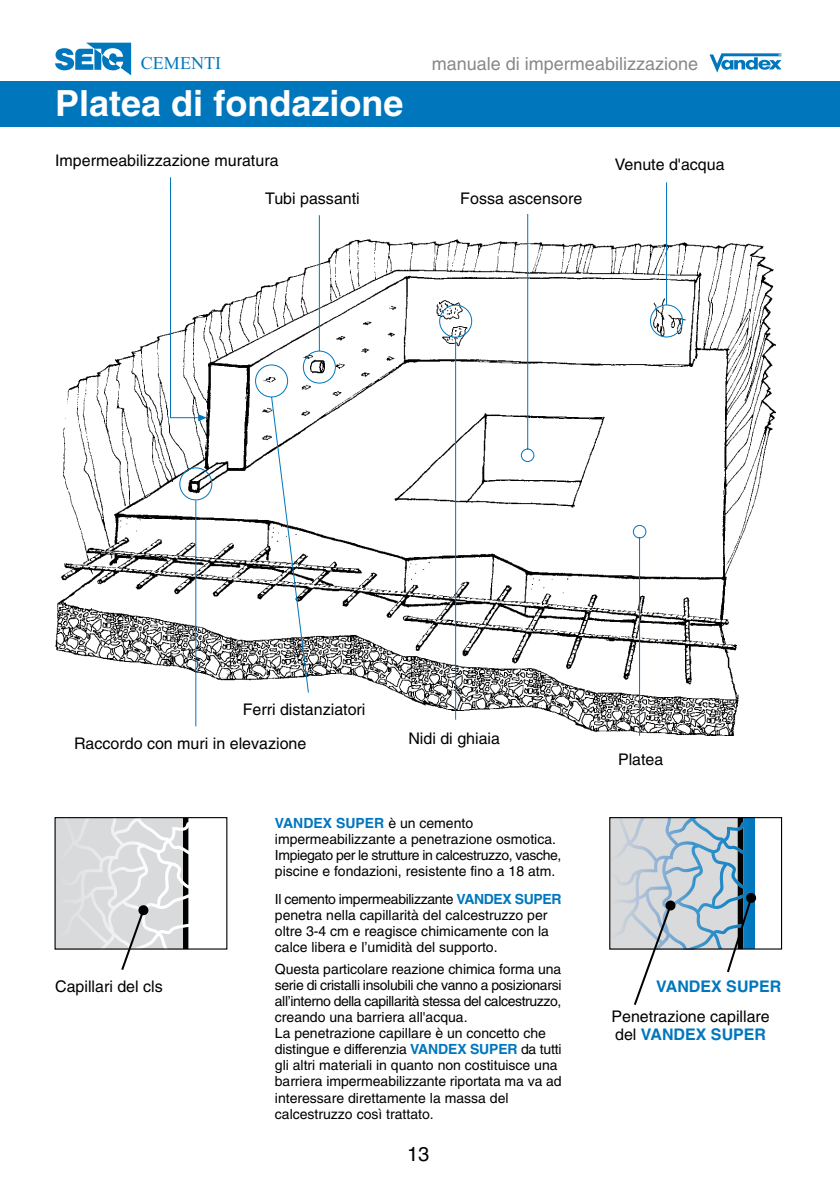
<style>
.page{position:relative;width:840px;height:1191px;background:#fff}
.page>*{position:absolute;margin:0;border:0;box-sizing:border-box;transform-origin:0 0}
.t1{font:700 36px "Helvetica";color:#fff}
.t2{font:20px "Helvetica";color:#000}
.t3{font:18px "Helvetica";color:#878889}
.t4{font:18px "Times New Roman";color:#0076bd}
.t5{font:16px/18px "Helvetica";color:#000}
.t6{font:700 16px "Helvetica";color:#0076bd}
.t7{font:14px/16px "Helvetica";color:#000}
.s1{font-weight:700;color:#0076bd}
</style>
<div class="page">
<img style="left:55px;top:240px;width:719px;height:495px">
<svg style="left:55px;top:43px;width:76px;height:32px"></svg>
<svg style="left:709px;top:53px;width:72px;height:20px"></svg>
<div style="left:0;top:82px;width:839px;height:45px;background:#0076bd"></div>
<svg style="left:169px;top:177px;width:477px;height:559px"></svg>
<hr style="left:455px;top:337px;width:1px;height:382px;background:#0076bd">
<hr style="left:319px;top:215px;width:1px;height:136px;background:#0076bd">
<hr style="left:665px;top:182px;width:1px;height:123px;background:#0076bd">
<div style="left:155px;top:818px;width:36px;height:131px;background:linear-gradient(to bottom,#fff,#fff)"></div>
<div style="left:54px;top:817px;width:173px;height:132px;border:1px solid #000"></div>
<svg style="left:179px;top:304px;width:504px;height:197px"></svg>
<div style="left:609px;top:817px;width:172px;height:132px;border:1px solid #000"></div>
<svg style="left:55px;top:818px;width:133px;height:152px"></svg>
<svg style="left:609px;top:818px;width:147px;height:187px"></svg>
<p class="t4" style="left:141px;top:53px;width:81px">CEMENTI</p>
<p class="t3" style="left:431px;top:53px;width:268px">manuale di impermeabilizzazione</p>
<h1 class="t1" style="left:55px;top:81px;width:350px">Platea di fondazione</h1>
<p class="t5" style="left:55px;top:151px;width:225px">Impermeabilizzazione muratura</p>
<p class="t5" style="left:614px;top:155px;width:111px">Venute d'acqua</p>
<p class="t5" style="left:265px;top:190px;width:96px">Tubi passanti</p>
<p class="t5" style="left:460px;top:190px;width:123px">Fossa ascensore</p>
<p class="t5" style="left:242px;top:700px;width:124px">Ferri distanziatori</p>
<p class="t5" style="left:74px;top:734px;width:234px">Raccordo con muri in elevazione</p>
<p class="t5" style="left:408px;top:729px;width:93px">Nidi di ghiaia</p>
<p class="t5" style="left:55px;top:977px;width:109px">Capillari del cls</p>
<p class="t7" style="left:275px;top:815px;width:288px"><span class="s1">VANDEX SUPER</span> è un cemento impermeabilizzante a penetrazione osmotica.<br>Impiegato per le strutture in calcestruzzo, vasche, piscine e fondazioni, resistente fino a 18 atm.</p>
<p class="t7" style="left:275px;top:890px;width:288px">Il cemento impermeabilizzante <span class="s1">VANDEX SUPER </span>penetra nella capillarità del calcestruzzo per oltre 3-4 cm e reagisce chimicamente con la calce libera e l’umidità del supporto.</p>
<p class="t7" style="left:275px;top:960px;width:288px">Questa particolare reazione chimica forma una serie di cristalli insolubili che vanno a posizionarsi all’interno della capillarità stessa del calcestruzzo, creando una barriera all'acqua.<br>La penetrazione capillare è un concetto che distingue e differenzia <span class="s1">VANDEX SUPER</span> da tutti gli altri materiali in quanto non costituisce una barriera impermeabilizzante riportata ma va ad interessare direttamente la massa del calcestruzzo così trattato.</p>
<h2 class="t2" style="left:407px;top:1142px;width:24px">13</h2>
<p class="t5" style="left:617px;top:750px;width:47px">Platea</p>
<p class="t6" style="left:656px;top:977px;width:127px">VANDEX SUPER</p>
<p class="t5" style="left:611px;top:1006px;width:160px">Penetrazione capillare del <span class="s1">VANDEX SUPER</span></p>
</div>
